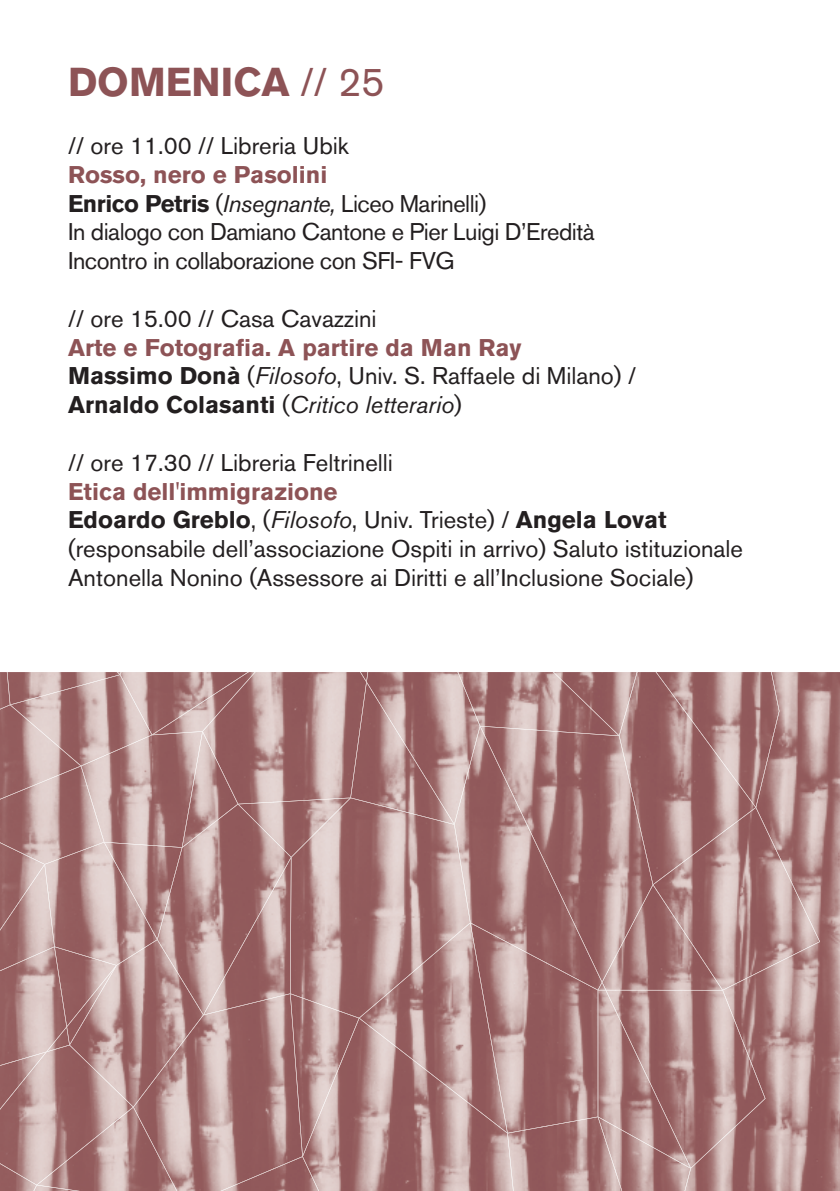
<style>
.page{position:relative;width:840px;height:1191px;background:#fff}
.page>*{position:absolute;margin:0;border:0;box-sizing:border-box;transform-origin:0 0}
.t1{font:700 40px "Akzidenz Grotesk BQ";color:#8d5356}
.t2{font:24px/28.8px "Akzidenz Grotesk BQ";color:#231f20}
.t3{font:24px/28.8px "Akzidenz Grotesk BQ";letter-spacing:-.02em;color:#231f20}
.t4{font:700 24px/28.8px "Akzidenz Grotesk BQ";color:#8d5356}
.s1{font-weight:400}
.s2{font-weight:700;color:#8d5356}
.s3{font-weight:700}
.s4{font-style:italic}
.s5{color:#231f20}
.s6{font-weight:400;color:#231f20}
.s7{font-weight:400;font-style:italic;color:#231f20}
</style>
<div class="page">
<img style="left:177px;top:672px;width:662px;height:519px">
<img style="left:0;top:672px;width:274px;height:390px">
<img style="left:341px;top:672px;width:206px;height:195px">
<img style="left:546px;top:672px;width:233px;height:65px">
<img style="left:273px;top:798px;width:69px;height:393px">
<img style="left:614px;top:736px;width:205px;height:261px">
<img style="left:546px;top:864px;width:69px;height:309px">
<img style="left:409px;top:866px;width:138px;height:261px">
<img style="left:341px;top:974px;width:69px;height:88px">
<img style="left:614px;top:996px;width:138px;height:195px">
<img style="left:0;top:1061px;width:177px;height:130px">
<img style="left:751px;top:1063px;width:14px;height:48px">
<img style="left:220px;top:1168px;width:54px;height:23px">
<img style="left:497px;top:1126px;width:50px;height:65px">
<h1 class="t1" style="left:68px;top:59px;width:318px">DOMenicA <span class="s1">// 25</span></h1>
<p class="t2" style="left:68px;top:131px;width:282px">// ore 11.00 // Libreria Ubik</p>
<p class="t3" style="left:68px;top:160px;width:528px"><span class="s2">Rosso, nero e Pasolini<br></span><span class="s3">enrico Petris</span> (<span class="s4">Insegnante,</span> Liceo marinelli)<br>In dialogo con Damiano Cantone e Pier Luigi D’Eredità Incontro in collaborazione con SFI- Fvg</p>
<p class="t2" style="left:68px;top:304px;width:310px">// ore 15.00 // Casa Cavazzini</p>
<p class="t4" style="left:68px;top:333px;width:569px">Arte e Fotografia. A partire da Man Ray<br><span class="s5">Massimo Donà</span> <span class="s6">(</span><span class="s7">Filosofo</span><span class="s6">, Univ. S. raffaele di milano) /<br></span><span class="s5">Arnaldo colasanti</span> <span class="s6">(</span><span class="s7">Critico letterario</span><span class="s6">)</span></p>
<p class="t2" style="left:68px;top:448px;width:326px">// ore 17.30 // Libreria Feltrinelli</p>
<p class="t2" style="left:68px;top:477px;width:676px"><span class="s2">etica dell'immigrazione<br></span><span class="s3">edoardo Greblo</span>, (<span class="s4">Filosofo</span>, Univ. Trieste) / <span class="s3">Angela lovat </span>(responsabile dell’associazione ospiti in arrivo) Saluto istituzionale Antonella nonino (Assessore ai Diritti e all’Inclusione Sociale)</p>
</div>
